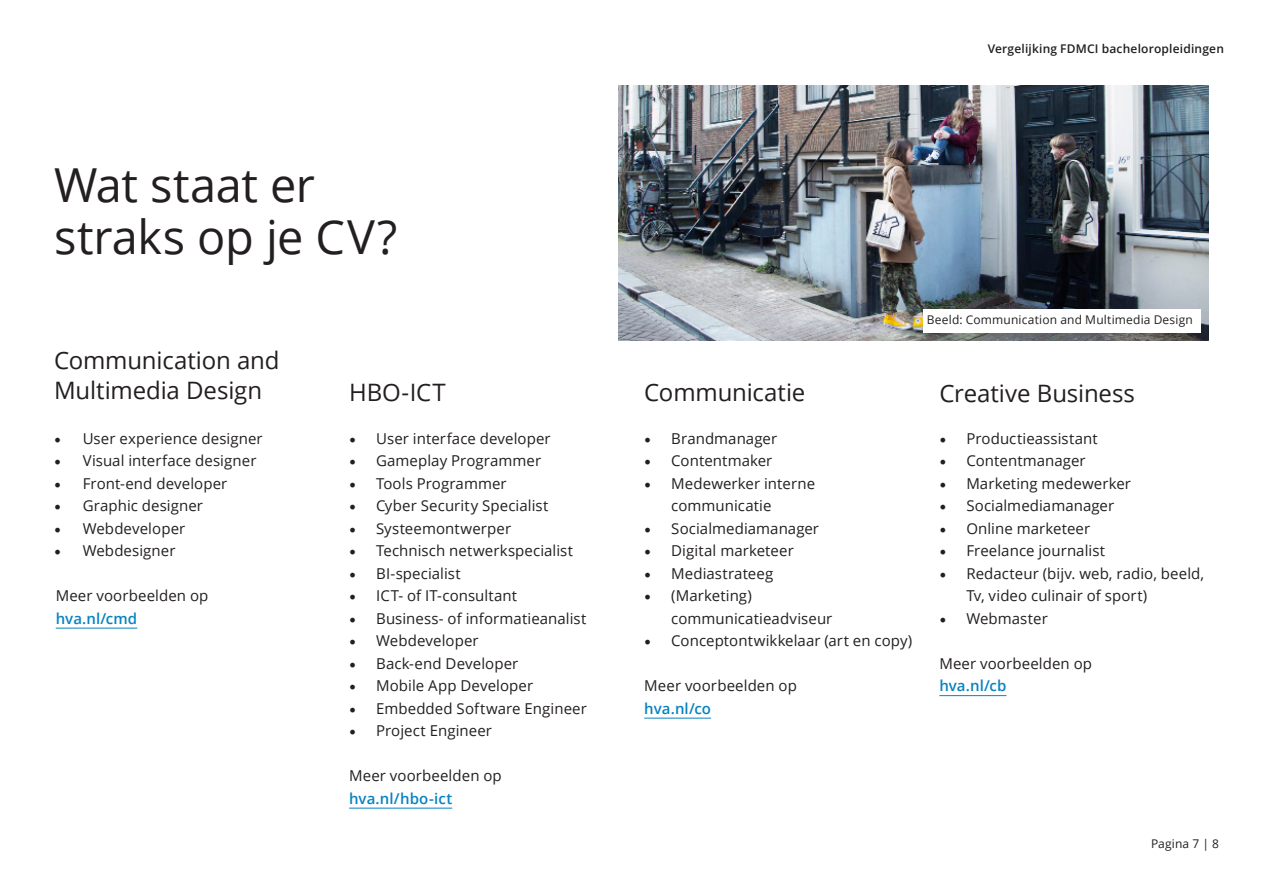
<style>
.page{position:relative;width:1263px;height:893px;background:#fff}
.page>*{position:absolute;margin:0;border:0;box-sizing:border-box;transform-origin:0 0}
.t1{font:46.8px/52.5px "Open Sans";letter-spacing:-.005em;color:#231f20}
.t2{font:24px/30px "Open Sans";letter-spacing:-.005em;color:#231f20}
.t3{font:15px/22.5px "Open Sans";letter-spacing:.005em;color:#231f20}
.t4{font:600 15px "Open Sans";letter-spacing:.005em;color:#0783c2}
.t5{font:12px "Open Sans";letter-spacing:.015em;color:#231f20}
.t6{font:600 12px "Open Sans";letter-spacing:.015em;color:#231f20}
.s1{font-family:"Minion Pro";font-size:18px}
.s2{font-weight:600;color:#0783c2}
</style>
<div class="page">
<hr style="left:56px;top:628px;width:81px;height:1px;background:#0783c2">
<hr style="left:349px;top:808px;width:103px;height:1px;background:#0783c2">
<hr style="left:644px;top:718px;width:67px;height:1px;background:#0783c2">
<hr style="left:939px;top:695px;width:67px;height:1px;background:#0783c2">
<img style="left:619px;top:85px;width:590px;height:255px">
<div style="left:923px;top:309px;width:277px;height:23px;background:#fff"></div>
<p class="t1" style="left:54px;top:157px;width:345px">Wat staat er straks op je CV?</p>
<p class="t6" style="left:988px;top:40px;width:238px">Vergelijking FDMCI bacheloropleidingen</p>
<p class="t5" style="left:927px;top:312px;width:267px">Beeld: Communication and Multimedia Design</p>
<p class="t2" style="left:54px;top:345px;width:227px">Communication and<br>Multimedia Design</p>
<p class="t3" style="left:54px;top:426px;width:210px"><span class="s1">•</span> User experience designer</p>
<p class="t3" style="left:54px;top:449px;width:204px"><span class="s1">•</span> Visual interface designer</p>
<p class="t3" style="left:54px;top:471px;width:175px"><span class="s1">•</span> Front-end developer</p>
<p class="t3" style="left:54px;top:494px;width:151px"><span class="s1">•</span> Graphic designer</p>
<p class="t3" style="left:54px;top:516px;width:133px"><span class="s1">•</span> Webdeveloper</p>
<p class="t3" style="left:54px;top:539px;width:123px"><span class="s1">•</span> Webdesigner</p>
<p class="t3" style="left:56px;top:584px;width:154px">Meer voorbeelden op</p>
<p class="t4" style="left:56px;top:608px;width:83px">hva.nl/cmd</p>
<p class="t2" style="left:349px;top:377px;width:98px">HBO-ICT</p>
<p class="t2" style="left:644px;top:377px;width:163px">Communicatie</p>
<p class="t2" style="left:939px;top:377px;width:197px">Creative Business</p>
<p class="t3" style="left:349px;top:426px;width:203px"><span class="s1">•</span> User interface developer</p>
<p class="t3" style="left:349px;top:449px;width:194px"><span class="s1">•</span> Gameplay Programmer</p>
<p class="t3" style="left:349px;top:471px;width:159px"><span class="s1">•</span> Tools Programmer</p>
<p class="t3" style="left:349px;top:494px;width:201px"><span class="s1">•</span> Cyber Security Specialist</p>
<p class="t3" style="left:349px;top:516px;width:164px"><span class="s1">•</span> Systeemontwerper</p>
<p class="t3" style="left:349px;top:539px;width:226px"><span class="s1">•</span> Technisch netwerkspecialist</p>
<p class="t3" style="left:349px;top:561px;width:113px"><span class="s1">•</span> BI-specialist</p>
<p class="t3" style="left:349px;top:584px;width:170px"><span class="s1">•</span> ICT- of IT-consultant</p>
<p class="t3" style="left:349px;top:606px;width:239px"><span class="s1">•</span> Business- of informatieanalist</p>
<p class="t3" style="left:349px;top:629px;width:131px"><span class="s1">•</span> Webdeveloper</p>
<p class="t3" style="left:349px;top:651px;width:171px"><span class="s1">•</span> Back-end Developer</p>
<p class="t3" style="left:349px;top:674px;width:186px"><span class="s1">•</span> Mobile App Developer</p>
<p class="t3" style="left:349px;top:696px;width:239px"><span class="s1">•</span> Embedded Software Engineer</p>
<p class="t3" style="left:349px;top:719px;width:144px"><span class="s1">•</span> Project Engineer</p>
<p class="t3" style="left:349px;top:764px;width:154px">Meer voorbeelden op <span class="s2">hva.nl/hbo-ict</span></p>
<p class="t3" style="left:644px;top:426px;width:134px"><span class="s1">•</span> Brandmanager</p>
<p class="t3" style="left:644px;top:449px;width:130px"><span class="s1">•</span> Contentmaker</p>
<p class="t3" style="left:671px;top:471px;width:145px;text-indent:-27px"><span class="s1">•</span> Medewerker interne communicatie</p>
<p class="t3" style="left:644px;top:516px;width:176px"><span class="s1">•</span> Socialmediamanager</p>
<p class="t3" style="left:644px;top:539px;width:151px"><span class="s1">•</span> Digital marketeer</p>
<p class="t3" style="left:644px;top:561px;width:131px"><span class="s1">•</span> Mediastrateeg</p>
<p class="t3" style="left:671px;top:584px;width:163px;text-indent:-27px"><span class="s1">•</span> (Marketing) communicatieadviseur</p>
<p class="t3" style="left:644px;top:629px;width:269px"><span class="s1">•</span> Conceptontwikkelaar (art en copy)</p>
<p class="t3" style="left:644px;top:674px;width:154px">Meer voorbeelden op</p>
<p class="t4" style="left:644px;top:698px;width:68px">hva.nl/co</p>
<p class="t3" style="left:939px;top:426px;width:160px"><span class="s1">•</span> Productieassistant</p>
<p class="t3" style="left:939px;top:449px;width:148px"><span class="s1">•</span> Contentmanager</p>
<p class="t3" style="left:939px;top:471px;width:193px"><span class="s1">•</span> Marketing medewerker</p>
<p class="t3" style="left:939px;top:494px;width:176px"><span class="s1">•</span> Socialmediamanager</p>
<p class="t3" style="left:939px;top:516px;width:152px"><span class="s1">•</span> Online marketeer</p>
<p class="t3" style="left:939px;top:539px;width:167px"><span class="s1">•</span> Freelance journalist</p>
<p class="t3" style="left:966px;top:561px;width:239px;text-indent:-27px"><span class="s1">•</span> Redacteur (bijv. web, radio, beeld,<br>Tv, video culinair of sport)</p>
<p class="t3" style="left:939px;top:606px;width:110px"><span class="s1">•</span> Webmaster</p>
<p class="t3" style="left:939px;top:651px;width:154px">Meer voorbeelden op</p>
<p class="t4" style="left:939px;top:675px;width:69px">hva.nl/cb</p>
<p class="t5" style="left:1151px;top:836px;width:69px">Pagina 7 | 8</p>
</div>
